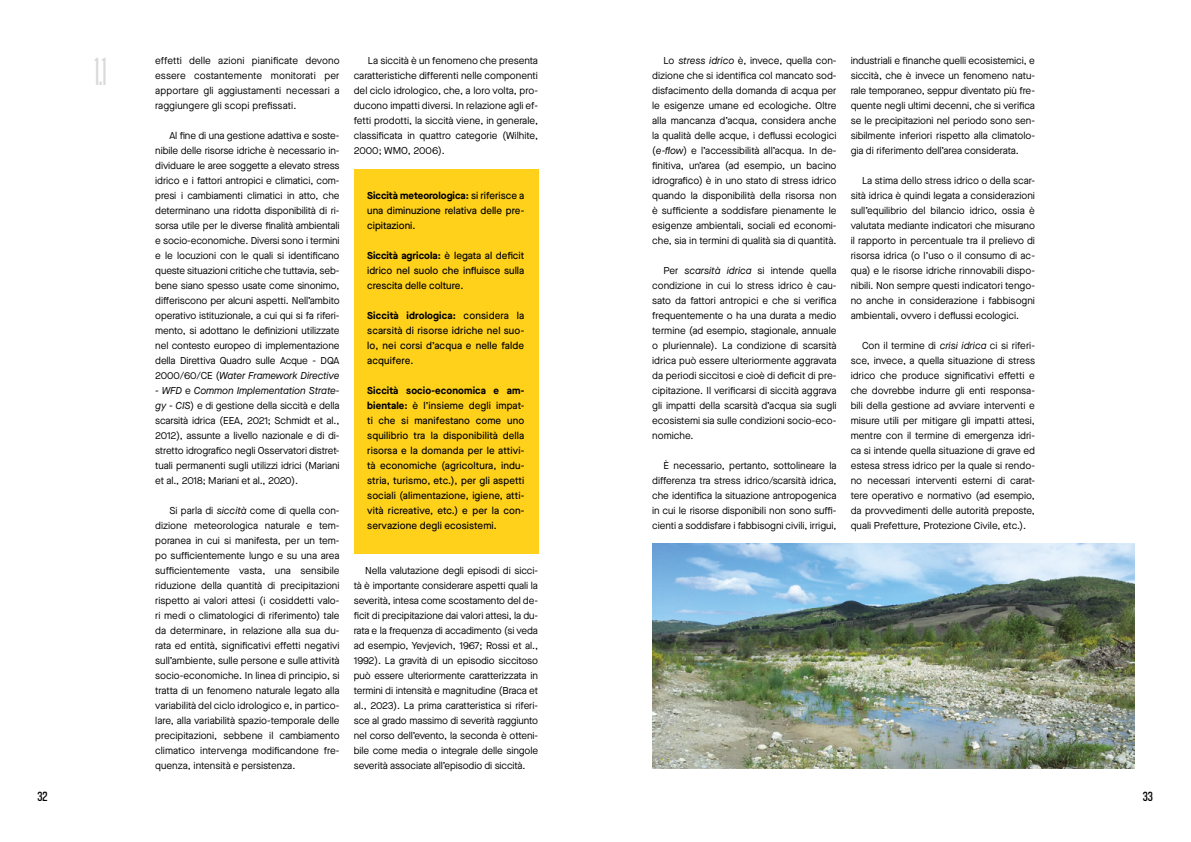
<style>
.page{position:relative;width:1191px;height:842px;background:#fff}
.page>*{position:absolute;margin:0;border:0;box-sizing:border-box;transform-origin:0 0}
.t1{font:41px "Coolvetica Crammed Rg";color:#dadada}
.t2{font:14px "Coolvetica Condensed Rg";color:#000}
.t3{font:10px/15px "Maison Neue";letter-spacing:-.005em;color:#000;text-align:justify}
.t4{font:500 10px/15px "Maison Neue";color:#000;text-align:justify}
.s1{font-style:italic}
.s2{font-weight:700}
</style>
<div class="page">
<div style="left:354px;top:169px;width:185px;height:384px;background:#ffd11b"></div>
<img style="left:652px;top:544px;width:482px;height:225px">
<h1 class="t1" style="left:94px;top:51px;width:13px">1.1</h1>
<p class="t3" style="left:155px;top:53px;width:186px">effetti delle azioni pianificate devono essere costantemente monitorati per apportare gli aggiustamenti necessari a raggiungere gli scopi prefissati.</p>
<p class="t3" style="left:155px;top:128px;width:186px;text-indent:14px">Al fine di una gestione adattiva e soste&shy;nibile delle risorse idriche è necessario in&shy;dividuare le aree soggette a elevato stress idrico e i fattori antropici e climatici, com&shy;presi i cambiamenti climatici in atto, che determinano una ridotta disponibilità di ri&shy;sorsa utile per le diverse finalità ambientali e socio-economiche. Diversi sono i termini e le locuzioni con le quali si identificano queste situazioni critiche che tuttavia, seb&shy;bene siano spesso usate come sinonimo, differiscono per alcuni aspetti. Nell’ambito operativo istituzionale, a cui qui si fa riferi&shy;mento, si adottano le definizioni utilizzate nel contesto europeo di implementazione della Direttiva Quadro sulle Acque - DQA 2000/60/CE (<span class="s1">Water Framework Directive</span></p>
<p class="t3" style="left:155px;top:383px;width:186px"><span class="s1">- WFD</span> e <span class="s1">Common Implementation Strate&shy;gy - CIS</span>) e di gestione della siccità e della scarsità idrica (EEA, 2021; Schmidt et al., 2012), assunte a livello nazionale e di di&shy;stretto idrografico negli Osservatori distret&shy;tuali permanenti sugli utilizzi idrici (Mariani et al., 2018; Mariani et al., 2020).</p>
<p class="t3" style="left:155px;top:503px;width:186px;text-indent:14px">Si parla di <span class="s1">siccità</span> come di quella con&shy;dizione meteorologica naturale e tem&shy;poranea in cui si manifesta, per un tem&shy;po sufficientemente lungo e su una area sufficientemente vasta, una sensibile riduzione della quantità di precipitazioni rispetto ai valori attesi (i cosiddetti valo&shy;ri medi o climatologici di riferimento) tale da determinare, in relazione alla sua du&shy;rata ed entità, significativi effetti negativi sull’ambiente, sulle persone e sulle attività socio-economiche. In linea di principio, si tratta di un fenomeno naturale legato alla variabilità del ciclo idrologico e, in partico&shy;lare, alla variabilità spazio-temporale delle precipitazioni, sebbene il cambiamento climatico intervenga modificandone fre&shy;quenza, intensità e persistenza.</p>
<p class="t3" style="left:354px;top:53px;width:186px;text-indent:14px">La siccità è un fenomeno che presenta caratteristiche differenti nelle componenti del ciclo idrologico, che, a loro volta, pro&shy;ducono impatti diversi. In relazione agli ef&shy;fetti prodotti, la siccità viene, in generale, classificata in quattro categorie (Wilhite, 2000; WMO, 2006).</p>
<p class="t4" style="left:367px;top:188px;width:159px"><span class="s2">Siccità meteorologica:</span> si riferisce a una diminuzione relativa delle pre&shy;cipitazioni.</p>
<p class="t4" style="left:367px;top:248px;width:159px"><span class="s2">Siccità agricola:</span> è legata al deficit idrico nel suolo che influisce sulla crescita delle colture.</p>
<p class="t4" style="left:367px;top:308px;width:159px"><span class="s2">Siccità idrologica:</span> considera la scarsità di risorse idriche nel suo&shy;lo, nei corsi d’acqua e nelle falde acquifere.</p>
<p class="t4" style="left:367px;top:383px;width:159px"><span class="s2">Siccità socio-economica e am&shy;bientale:</span> è l’insieme degli impat&shy;ti che si manifestano come uno squilibrio tra la disponibilità della risorsa e la domanda per le attivi&shy;tà economiche (agricoltura, indu&shy;stria, turismo, etc.), per gli aspetti sociali (alimentazione, igiene, atti&shy;vità ricreative, etc.) e per la con&shy;servazione degli ecosistemi.</p>
<p class="t3" style="left:354px;top:563px;width:186px;text-indent:11px">Nella valutazione degli episodi di sicci&shy;tà è importante considerare aspetti quali la severità, intesa come scostamento del de&shy;ficit di precipitazione dai valori attesi, la du&shy;rata e la frequenza di accadimento (si veda ad esempio, Yevjevich, 1967; Rossi et al., 1992). La gravità di un episodio siccitoso può essere ulteriormente caratterizzata in termini di intensità e magnitudine (Braca et al., 2023). La prima caratteristica si riferi&shy;sce al grado massimo di severità raggiunto nel corso dell’evento, la seconda è otteni&shy;bile come media o integrale delle singole severità associate all’episodio di siccità.</p>
<p class="t3" style="left:652px;top:53px;width:186px;text-indent:11px">Lo <span class="s1">stress idrico</span> è, invece, quella con&shy;dizione che si identifica col mancato sod&shy;disfacimento della domanda di acqua per le esigenze umane ed ecologiche. Oltre alla mancanza d’acqua, considera anche la qualità delle acque, i deflussi ecologici (<span class="s1">e-flow</span>) e l’accessibilità all’acqua. In de&shy;finitiva, un’area (ad esempio, un bacino idrografico) è in uno stato di stress idrico quando la disponibilità della risorsa non è sufficiente a soddisfare pienamente le esigenze ambientali, sociali ed economi&shy;che, sia in termini di qualità sia di quantità.</p>
<p class="t3" style="left:652px;top:263px;width:186px;text-indent:11px">Per <span class="s1">scarsità idrica</span> si intende quella condizione in cui lo stress idrico è cau&shy;sato da fattori antropici e che si verifica frequentemente o ha una durata a medio termine (ad esempio, stagionale, annuale o pluriennale). La condizione di scarsità idrica può essere ulteriormente aggravata da periodi siccitosi e cioè di deficit di pre&shy;cipitazione. Il verificarsi di siccità aggrava gli impatti della scarsità d’acqua sia sugli ecosistemi sia sulle condizioni socio-eco&shy;nomiche.</p>
<p class="t3" style="left:652px;top:458px;width:186px;text-indent:11px">È necessario, pertanto, sottolineare la differenza tra stress idrico/scarsità idrica, che identifica la situazione antropogenica in cui le risorse disponibili non sono suffi&shy;cienti a soddisfare i fabbisogni civili, irrigui,</p>
<p class="t3" style="left:850px;top:53px;width:186px">industriali e finanche quelli ecosistemici, e siccità, che è invece un fenomeno natu&shy;rale temporaneo, seppur diventato più fre&shy;quente negli ultimi decenni, che si verifica se le precipitazioni nel periodo sono sen&shy;sibilmente inferiori rispetto alla climatolo&shy;gia di riferimento dell’area considerata.</p>
<p class="t3" style="left:850px;top:173px;width:186px;text-indent:11px">La stima dello stress idrico o della scar&shy;sità idrica è quindi legata a considerazioni sull’equilibrio del bilancio idrico, ossia è valutata mediante indicatori che misurano il rapporto in percentuale tra il prelievo di risorsa idrica (o l’uso o il consumo di ac&shy;qua) e le risorse idriche rinnovabili dispo&shy;nibili. Non sempre questi indicatori tengo&shy;no anche in considerazione i fabbisogni ambientali, ovvero i deflussi ecologici.</p>
<p class="t3" style="left:850px;top:338px;width:186px;text-indent:11px">Con il termine di <span class="s1">crisi idrica</span> ci si riferi&shy;sce, invece, a quella situazione di stress idrico che produce significativi effetti e che dovrebbe indurre gli enti responsa&shy;bili della gestione ad avviare interventi e misure utili per mitigare gli impatti attesi, mentre con il termine di emergenza idri&shy;ca si intende quella situazione di grave ed estesa stress idrico per la quale si rendo&shy;no necessari interventi esterni di carat&shy;tere operativo e normativo (ad esempio, da provvedimenti delle autorità preposte, quali Prefetture, Protezione Civile, etc.).</p>
<h2 class="t2" style="left:38px;top:787px;width:11px">32</h2>
<h2 class="t2" style="left:1142px;top:787px;width:11px">33</h2>
</div>
